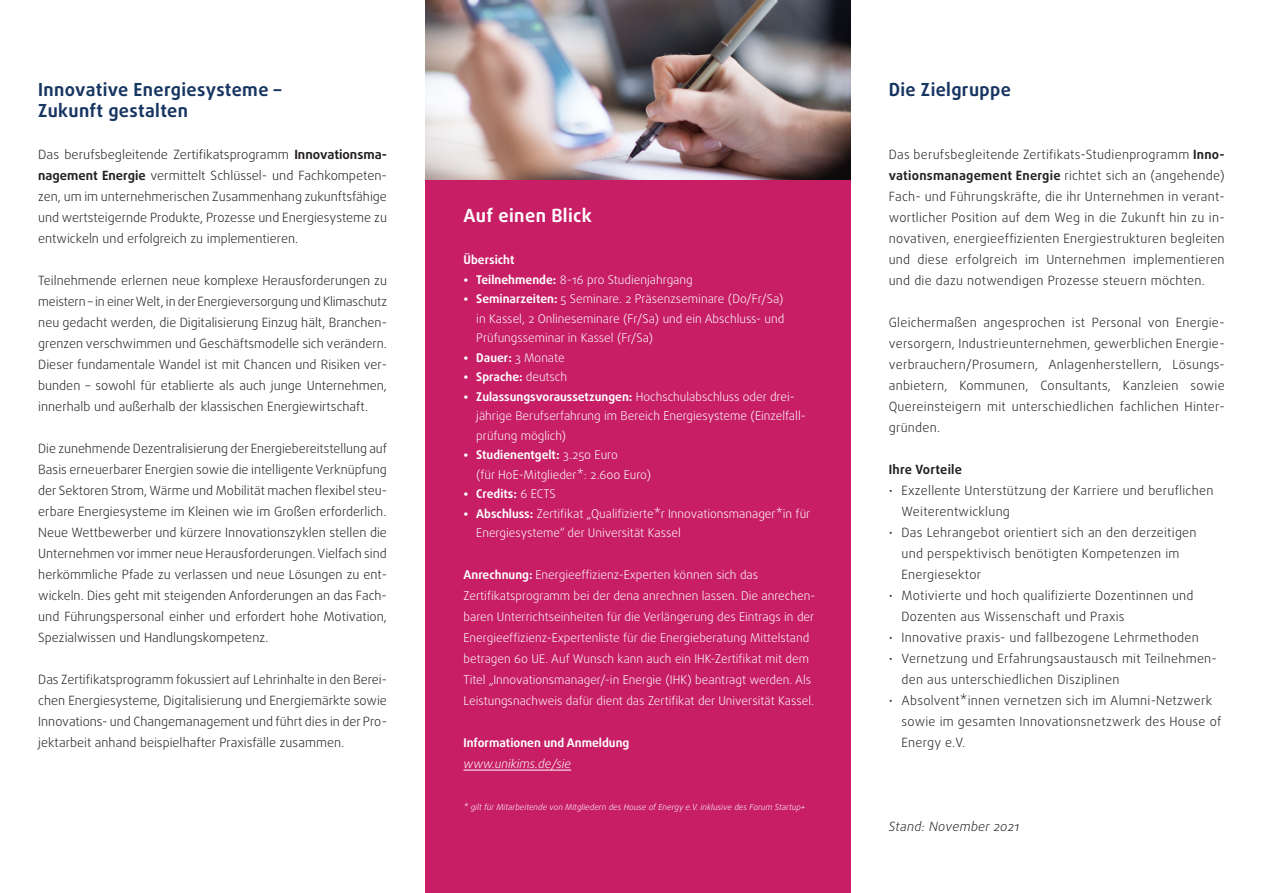
<style>
.page{position:relative;width:1263px;height:893px;background:#fff}
.page>*{position:absolute;margin:0;border:0;box-sizing:border-box;transform-origin:0 0}
.Gliedernde_Überschri{font:700 18.15px "Daxline OT";letter-spacing:.02em;color:#fff}
.Gliedernde_Überschri-2{font:700 18px/21px "Daxline OT";letter-spacing:.02em;color:#163561}
.Fließtext_Blocksatz{font:300 12.75px/21px "Daxline OT";letter-spacing:.02em;color:#231f20;text-align:justify}
.Fließtext{font:300 12.75px/21px "Daxline OT";letter-spacing:.02em;color:#231f20;text-align:justify}
.Aufzählung_schwarz{font:italic 300 12.75px "Daxline OT";letter-spacing:.02em;color:#231f20}
.Fließtext-2{font:700 12.75px "Daxline OT";letter-spacing:.02em;color:#231f20}
.Aufzählung_weiß{font:300 12px/19.5px "Daxline OT";color:#fff}
.t1{font:700 12px "Daxline OT";color:#fff}
.t2{font:italic 300 12px "Daxline OT";color:#fff}
.t3{font:italic 300 8.25px "Daxline OT";color:#fff}
.s1{font-weight:700}
.s2{font-weight:300}
</style>
<div class="page">
<img style="left:425px;top:0;width:425px;height:180px">
<div style="left:425px;top:180px;width:425px;height:713px;background:#c71e66"></div>
<hr style="left:463px;top:770px;width:108px;height:1px;background:#fff">
<p class="Gliedernde_Überschri-2" style="left:38px;top:79px;width:244px">Innovative Energiesysteme –<br>Zukunft gestalten</p>
<p class="Fließtext_Blocksatz" style="left:38px;top:144px;width:350px">Das berufsbegleitende Zertifikatsprogramm <span class="s1">Innovationsma&shy;nagement Energie</span> vermittelt Schlüssel- und Fachkompeten&shy;zen, um im unternehmerischen Zusammenhang zukunftsfähige und wertsteigernde Produkte, Prozesse und Energiesysteme zu entwickeln und erfolgreich zu implementieren.</p>
<p class="Fließtext_Blocksatz" style="left:38px;top:270px;width:350px">Teilnehmende erlernen neue komplexe Herausforderungen zu meistern – in einer Welt, in der Energieversorgung und Klimaschutz neu gedacht werden, die Digitalisierung Einzug hält, Branchen&shy;grenzen verschwimmen und Geschäftsmodelle sich verändern.<br>Dieser fundamentale Wandel ist mit Chancen und Risiken ver&shy;bunden – sowohl für etablierte als auch junge Unternehmen, innerhalb und außerhalb der klassischen Energiewirtschaft.</p>
<p class="Fließtext_Blocksatz" style="left:38px;top:438px;width:350px">Die zunehmende Dezentralisierung der Energiebereitstellung auf Basis erneuerbarer Energien sowie die intelligente Verknüpfung der Sektoren Strom, Wärme und Mobilität machen flexibel steu&shy;erbare Energiesysteme im Kleinen wie im Großen erforderlich.</p>
<p class="Fließtext_Blocksatz" style="left:38px;top:522px;width:350px">Neue Wettbewerber und kürzere Innovationszyklen stellen die Unternehmen vor immer neue Herausforderungen. Vielfach sind herkömmliche Pfade zu verlassen und neue Lösungen zu ent&shy;wickeln. Dies geht mit steigenden Anforderungen an das Fach&shy;und Führungspersonal einher und erfordert hohe Motivation, Spezialwissen und Handlungskompetenz.</p>
<p class="Fließtext_Blocksatz" style="left:38px;top:669px;width:350px">Das Zertifikatsprogramm fokussiert auf Lehrinhalte in den Berei&shy;chen Energiesysteme, Digitalisierung und Energiemärkte sowie Innovations- und Changemanagement und führt dies in der Pro&shy;jektarbeit anhand beispielhafter Praxisfälle zusammen.</p>
<p class="Gliedernde_Überschri" style="left:463px;top:203px;width:130px">Auf einen Blick</p>
<p class="t1" style="left:463px;top:252px;width:52px">Übersicht</p>
<p class="Aufzählung_weiß" style="left:463px;top:269px;width:231px"><span class="s1">• Teilnehmende:</span> 8-16 pro Studienjahrgang</p>
<p class="Aufzählung_weiß" style="left:476px;top:289px;width:310px;text-align:justify;text-indent:-13px"><span class="s1">• Seminarzeiten:</span> 5 Seminare. 2 Präsenzseminare (Do/Fr/Sa) in Kassel, 2 Onlineseminare (Fr/Sa) und ein Abschluss- und Prüfungsseminar in Kassel (Fr/Sa)</p>
<p class="t1" style="left:463px;top:349px;width:103px">• Dauer: <span class="s2">3 Monate</span></p>
<p class="t1" style="left:463px;top:369px;width:105px">• Sprache: <span class="s2">deutsch</span></p>
<p class="Aufzählung_weiß" style="left:476px;top:386px;width:331px;text-indent:-13px"><span class="s1">• Zulassungsvoraussetzungen:</span> Hochschulabschluss oder drei&shy;jährige Berufserfahrung im Bereich Energiesysteme (Einzelfall&shy;prüfung möglich)</p>
<p class="Aufzählung_weiß" style="left:476px;top:445px;width:176px;text-indent:-13px"><span class="s1">• Studienentgelt:</span> 3.250 Euro<br>(für HoE-Mitglieder*: 2.600 Euro)</p>
<p class="t1" style="left:463px;top:486px;width:94px">• Credits: <span class="s2">6 ECTS</span></p>
<p class="Aufzählung_weiß" style="left:476px;top:503px;width:336px;text-indent:-13px"><span class="s1">• Abschluss:</span> Zertifikat „Qualifizierte*r Innovationsmanager*in für<br>Energiesysteme“ der Universität Kassel</p>
<p class="Aufzählung_weiß" style="left:463px;top:564px;width:353px;line-height:21px"><span class="s1">Anrechnung:</span> Energieeffizienz-Experten können sich das Zertifikatsprogramm bei der dena anrechnen lassen. Die anrechen&shy;baren Unterrichtseinheiten für die Verlängerung des Eintrags in der Energieeffizienz-Expertenliste für die Energieberatung Mittelstand betragen 60 UE. Auf Wunsch kann auch ein IHK-Zertifikat mit dem Titel „Innovationsmanager/-in Energie (IHK) beantragt werden. Als Leistungsnachweis dafür dient das Zertifikat der Universität Kassel.</p>
<p class="t1" style="left:463px;top:735px;width:167px">Informationen und Anmeldung</p>
<p class="t2" style="left:463px;top:756px;width:109px">www.unikims.de/sie</p>
<p class="t3" style="left:463px;top:802px;width:344px">* gilt für Mitarbeitende von Mitgliedern des House of Energy e.V. inklusive des Forum Startup+</p>
<p class="Gliedernde_Überschri-2" style="left:889px;top:79px;width:124px">Die Zielgruppe</p>
<p class="Fließtext" style="left:889px;top:144px;width:337px">Das berufsbegleitende Zertifikats-Studienprogramm <span class="s1">Inno&shy;vationsmanagement Energie</span> richtet sich an (angehende)<br>Fach- und Führungskräfte, die ihr Unternehmen in verant&shy;wortlicher Position auf dem Weg in die Zukunft hin zu in&shy;novativen, energieeffizienten Energiestrukturen begleiten und diese erfolgreich im Unternehmen implementieren und die dazu notwendigen Prozesse steuern möchten.</p>
<p class="Fließtext" style="left:889px;top:312px;width:337px;text-align:left">Gleichermaßen angesprochen ist Personal von Energie&shy;versorgern, Industrieunternehmen, gewerblichen Energie&shy;verbrauchern/Prosumern, Anlagenherstellern, Lösungs&shy;anbietern, Kommunen, Consultants, Kanzleien sowie Quereinsteigern mit unterschiedlichen fachlichen Hinter&shy;gründen.</p>
<p class="Fließtext-2" style="left:889px;top:461px;width:75px">Ihre Vorteile</p>
<p class="Fließtext_Blocksatz" style="left:901px;top:480px;width:313px;text-indent:-13px">• Exzellente Unterstützung der Karriere und beruflichen<br>Weiterentwicklung</p>
<p class="Fließtext_Blocksatz" style="left:901px;top:522px;width:297px;text-align:left;text-indent:-13px">• Das Lehrangebot orientiert sich an den derzeitigen und perspektivisch benötigten Kompetenzen im<br>Energiesektor</p>
<p class="Fließtext_Blocksatz" style="left:901px;top:585px;width:294px;text-indent:-13px">• Motivierte und hoch qualifizierte Dozentinnen und<br>Dozenten aus Wissenschaft und Praxis</p>
<p class="Fließtext_Blocksatz" style="left:889px;top:627px;width:311px">• Innovative praxis- und fallbezogene Lehrmethoden</p>
<p class="Fließtext_Blocksatz" style="left:901px;top:648px;width:317px;text-indent:-13px">• Vernetzung und Erfahrungsaustausch mit Teilnehmen&shy;den aus unterschiedlichen Disziplinen</p>
<p class="Fließtext_Blocksatz" style="left:901px;top:690px;width:321px;text-align:left;text-indent:-13px">• Absolvent*innen vernetzen sich im Alumni-Netzwerk sowie im gesamten Innovationsnetzwerk des House of<br>Energy e.V.</p>
<p class="Aufzählung_schwarz" style="left:889px;top:818px;width:132px">Stand: November 2021</p>
</div>
